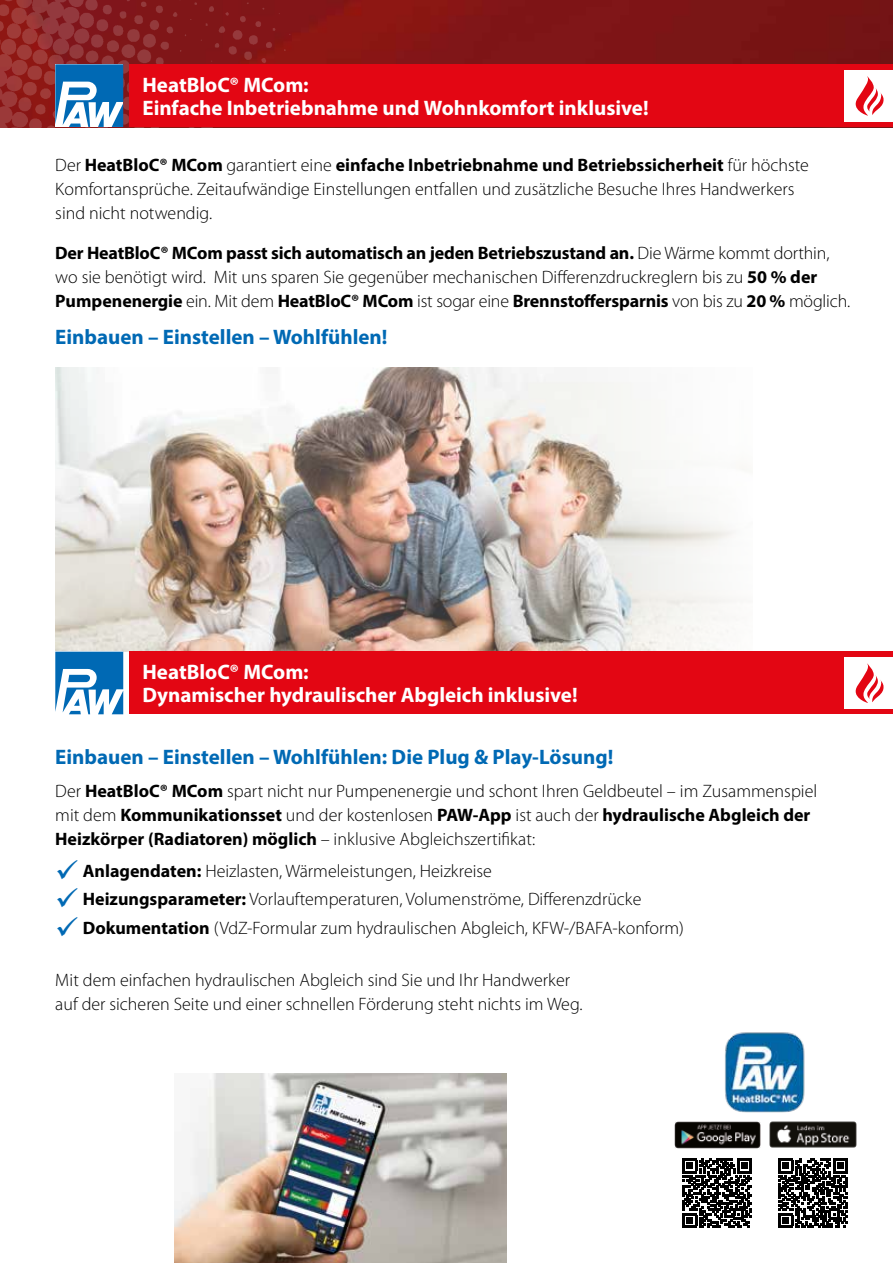
<style>
.page{position:relative;width:893px;height:1263px;background:#fff}
.page>*{position:absolute;margin:0;border:0;box-sizing:border-box;transform-origin:0 0}
.t1{font:700 21px/22.5px "Myriad Pro";color:#fff}
.t2{font:700 21px "Myriad Pro";color:#0069b4}
.t3{font:300 18px/24px "Myriad Pro";color:#000}
.s1{font-weight:700}
.s2{color:#0069b4}
</style>
<div class="page">
<img style="left:304px;top:0;width:589px;height:64px">
<img style="left:0;top:0;width:304px;height:127px">
<div style="left:130px;top:64px;width:763px;height:63px;background:#e30613"></div>
<svg style="left:55px;top:64px;width:68px;height:63px"></svg>
<div style="left:844px;top:70px;width:49px;height:51px;background:#fff"></div>
<svg style="left:855px;top:76px;width:28px;height:40px"></svg>
<img style="left:55px;top:367px;width:679px;height:284px">
<svg style="left:683px;top:1158px;width:69px;height:70px"></svg>
<svg style="left:778px;top:1158px;width:70px;height:70px"></svg>
<img style="left:770px;top:1122px;width:86px;height:25px">
<img style="left:674px;top:1122px;width:86px;height:26px">
<img style="left:725px;top:1032px;width:80px;height:81px">
<div style="left:130px;top:652px;width:763px;height:62px;background:#e30613"></div>
<svg style="left:55px;top:652px;width:68px;height:62px"></svg>
<div style="left:844px;top:657px;width:49px;height:51px;background:#fff"></div>
<svg style="left:855px;top:663px;width:28px;height:40px"></svg>
<img style="left:175px;top:1073px;width:332px;height:190px">
<p class="t1" style="left:142px;top:73px;width:508px">HeatBloC® MCom:<br>Einfache Inbetriebnahme und Wohnkomfort inklusive!</p>
<p class="t3" style="left:55px;top:153px;width:755px">Der <span class="s1">HeatBloC® MCom</span> garantiert eine <span class="s1">einfache Inbetriebnahme und Betriebssicherheit</span> für höchste<br>Komfortansprüche. Zeitaufwändige Einstellungen entfallen und zusätzliche Besuche Ihres Handwerkers sind nicht notwendig.</p>
<p class="t3" style="left:55px;top:242px;width:796px"><span class="s1">Der HeatBloC® MCom passt sich automatisch an jeden Betriebszustand an.</span> Die Wärme kommt dorthin, wo sie benötigt wird. Mit uns sparen Sie gegenüber mechanischen Differenzdruckreglern bis zu <span class="s1">50 % der<br>Pumpenenergie</span> ein. Mit dem <span class="s1">HeatBloC® MCom</span> ist sogar eine <span class="s1">Brennstoffersparnis</span> von bis zu <span class="s1">20 %</span> möglich.</p>
<p class="t2" style="left:55px;top:323px;width:334px">Einbauen – Einstellen – Wohlfühlen!</p>
<p class="t1" style="left:142px;top:660px;width:437px">HeatBloC® MCom:<br>Dynamischer hydraulischer Abgleich inklusive!</p>
<p class="t2" style="left:55px;top:743px;width:559px">Einbauen – Einstellen – Wohlfühlen: Die Plug &amp; Play-Lösung!</p>
<p class="t3" style="left:55px;top:779px;width:763px">Der <span class="s1">HeatBloC® MCom</span> spart nicht nur Pumpenenergie und schont Ihren Geldbeutel – im Zusammenspiel mit dem <span class="s1">Kommunikationsset</span> und der kostenlosen <span class="s1">PAW-App</span> ist auch der <span class="s1">hydraulische Abgleich der<br>Heizkörper (Radiatoren) möglich</span> – inklusive Abgleichszertifikat:</p>
<p class="t3" style="left:55px;top:859px;width:438px"><span class="s2">✓</span> <span class="s1">Anlagendaten:</span> Heizlasten, Wärmeleistungen, Heizkreise</p>
<p class="t3" style="left:55px;top:888px;width:588px"><span class="s2">✓</span> <span class="s1">Heizungsparameter:</span> Vorlauftemperaturen, Volumenströme, Differenzdrücke</p>
<p class="t3" style="left:55px;top:916px;width:630px"><span class="s2">✓</span> <span class="s1">Dokumentation</span> (VdZ-Formular zum hydraulischen Abgleich, KFW-/BAFA-konform)</p>
<p class="t3" style="left:55px;top:968px;width:529px">Mit dem einfachen hydraulischen Abgleich sind Sie und Ihr Handwerker auf der sicheren Seite und einer schnellen Förderung steht nichts im Weg.</p>
</div>
